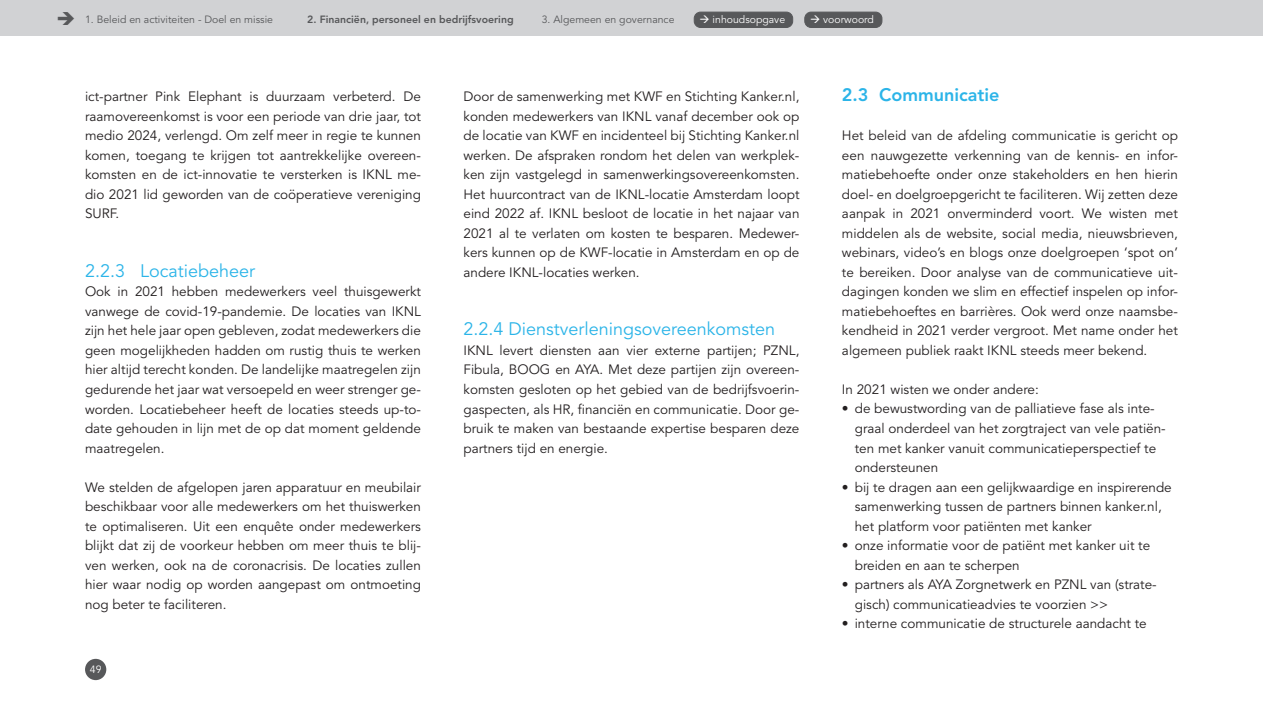
<style>
.page{position:relative;width:1263px;height:711px;background:#fff}
.page>*{position:absolute;margin:0;border:0;box-sizing:border-box;transform-origin:0 0}
.t1{font:18px "Avenir LT Std";color:#2bb4e8}
.t2{font:800 18px "Avenir LT Std";color:#2bb4e8}
.t3{font:13.5px/19.5px "Avenir LT Std";color:#231f20;text-align:justify}
.t4{font:10.5px "Avenir LT Std";color:#57585a}
.t5{font:800 10.5px "Avenir LT Std";color:#57585a}
.t6{font:10.5px "Avenir LT Std";color:#fff}
</style>
<div class="page">
<div style="left:0;top:0;width:1263px;height:36px;background:#d1d2d4"></div>
<div style="left:85px;top:658px;width:21px;height:21px;background:#57585a;border-radius:50%"></div>
<div style="left:694px;top:12px;width:99px;height:15px;background:#57585a;border-radius:6px"></div>
<div style="left:694px;top:12px;width:99px;height:16px;border:1px solid #57585a;border-radius:6px"></div>
<div style="left:805px;top:12px;width:77px;height:15px;background:#57585a;border-radius:6px"></div>
<div style="left:804px;top:12px;width:78px;height:16px;border:1px solid #57585a;border-radius:6px"></div>
<p class="t4" style="left:85px;top:13px;width:190px">1. Beleid en activiteiten - Doel en missie</p>
<p class="t5" style="left:307px;top:13px;width:208px">2. Financiën, personeel en bedrijfsvoering</p>
<p class="t4" style="left:542px;top:13px;width:134px">3. Algemeen en governance</p>
<p class="t6" style="left:699px;top:13px;width:87px">→ inhoudsopgave</p>
<p class="t6" style="left:810px;top:13px;width:65px">→ voorwoord</p>
<p class="t3" style="left:85px;top:87px;width:337px">ict-partner Pink Elephant is duurzaam verbeterd. De raamovereenkomst is voor een periode van drie jaar, tot medio 2024, verlengd. Om zelf meer in regie te kunnen komen, toegang te krijgen tot aantrekkelijke overeen&shy;komsten en de ict-innovatie te versterken is IKNL me&shy;dio 2021 lid geworden van de coöperatieve vereniging SURF.</p>
<h1 class="t1" style="left:85px;top:260px;width:172px">2.2.3 Locatiebeheer</h1>
<p class="t3" style="left:85px;top:282px;width:337px">Ook in 2021 hebben medewerkers veel thuisgewerkt vanwege de covid-19-pandemie. De locaties van IKNL zijn het hele jaar open gebleven, zodat medewerkers die geen mogelijkheden hadden om rustig thuis te werken hier altijd terecht konden. De landelijke maatregelen zijn gedurende het jaar wat versoepeld en weer strenger ge&shy;worden. Locatiebeheer heeft de locaties steeds up-to&shy;date gehouden in lijn met de op dat moment geldende maatregelen.</p>
<p class="t3" style="left:85px;top:477px;width:337px">We stelden de afgelopen jaren apparatuur en meubilair beschikbaar voor alle medewerkers om het thuiswerken te optimaliseren. Uit een enquête onder medewerkers blijkt dat zij de voorkeur hebben om meer thuis te blij&shy;ven werken, ook na de coronacrisis. De locaties zullen hier waar nodig op worden aangepast om ontmoeting nog beter te faciliteren.</p>
<p class="t6" style="left:90px;top:663px;width:13px">49</p>
<p class="t3" style="left:463px;top:87px;width:337px">Door de samenwerking met KWF en Stichting Kanker.nl, konden medewerkers van IKNL vanaf december ook op de locatie van KWF en incidenteel bij Stichting Kanker.nl werken. De afspraken rondom het delen van werkplek&shy;ken zijn vastgelegd in samenwerkingsovereenkomsten.<br>Het huurcontract van de IKNL-locatie Amsterdam loopt eind 2022 af. IKNL besloot de locatie in het najaar van 2021 al te verlaten om kosten te besparen. Medewer&shy;kers kunnen op de KWF-locatie in Amsterdam en op de andere IKNL-locaties werken.</p>
<h1 class="t1" style="left:463px;top:318px;width:313px">2.2.4 Dienstverleningsovereenkomsten</h1>
<p class="t3" style="left:463px;top:341px;width:337px">IKNL levert diensten aan vier externe partijen; PZNL, Fibula, BOOG en AYA. Met deze partijen zijn overeen&shy;komsten gesloten op het gebied van de bedrijfsvoerin&shy;gaspecten, als HR, financiën en communicatie. Door ge&shy;bruik te maken van bestaande expertise besparen deze partners tijd en energie.</p>
<h1 class="t2" style="left:842px;top:84px;width:159px">2.3 Communicatie</h1>
<p class="t3" style="left:842px;top:126px;width:337px">Het beleid van de afdeling communicatie is gericht op een nauwgezette verkenning van de kennis- en infor&shy;matiebehoefte onder onze stakeholders en hen hierin doel- en doelgroepgericht te faciliteren. Wij zetten deze aanpak in 2021 onverminderd voort. We wisten met middelen als de website, social media, nieuwsbrieven, webinars, video’s en blogs onze doelgroepen ‘spot on’ te bereiken. Door analyse van de communicatieve uit&shy;dagingen konden we slim en effectief inspelen op infor&shy;matiebehoeftes en barrières. Ook werd onze naamsbe&shy;kendheid in 2021 verder vergroot. Met name onder het algemeen publiek raakt IKNL steeds meer bekend.</p>
<p class="t3" style="left:842px;top:379px;width:198px">In 2021 wisten we onder andere:</p>
<p class="t3" style="left:855px;top:399px;width:312px;text-align:left;text-indent:-13px">• de bewustwording van de palliatieve fase als inte&shy;graal onderdeel van het zorgtraject van vele patiën&shy;ten met kanker vanuit communicatieperspectief te ondersteunen</p>
<p class="t3" style="left:855px;top:477px;width:318px;text-align:left;text-indent:-13px">• bij te dragen aan een gelijkwaardige en inspirerende samenwerking tussen de partners binnen kanker.nl, het platform voor patiënten met kanker</p>
<p class="t3" style="left:855px;top:535px;width:297px;text-indent:-13px">• onze informatie voor de patiënt met kanker uit te breiden en aan te scherpen</p>
<p class="t3" style="left:855px;top:574px;width:303px;text-indent:-13px">• partners als AYA Zorgnetwerk en PZNL van (strate&shy;gisch) communicatieadvies te voorzien &gt;&gt;</p>
<p class="t3" style="left:842px;top:613px;width:306px">• interne communicatie de structurele aandacht te</p>
</div>
